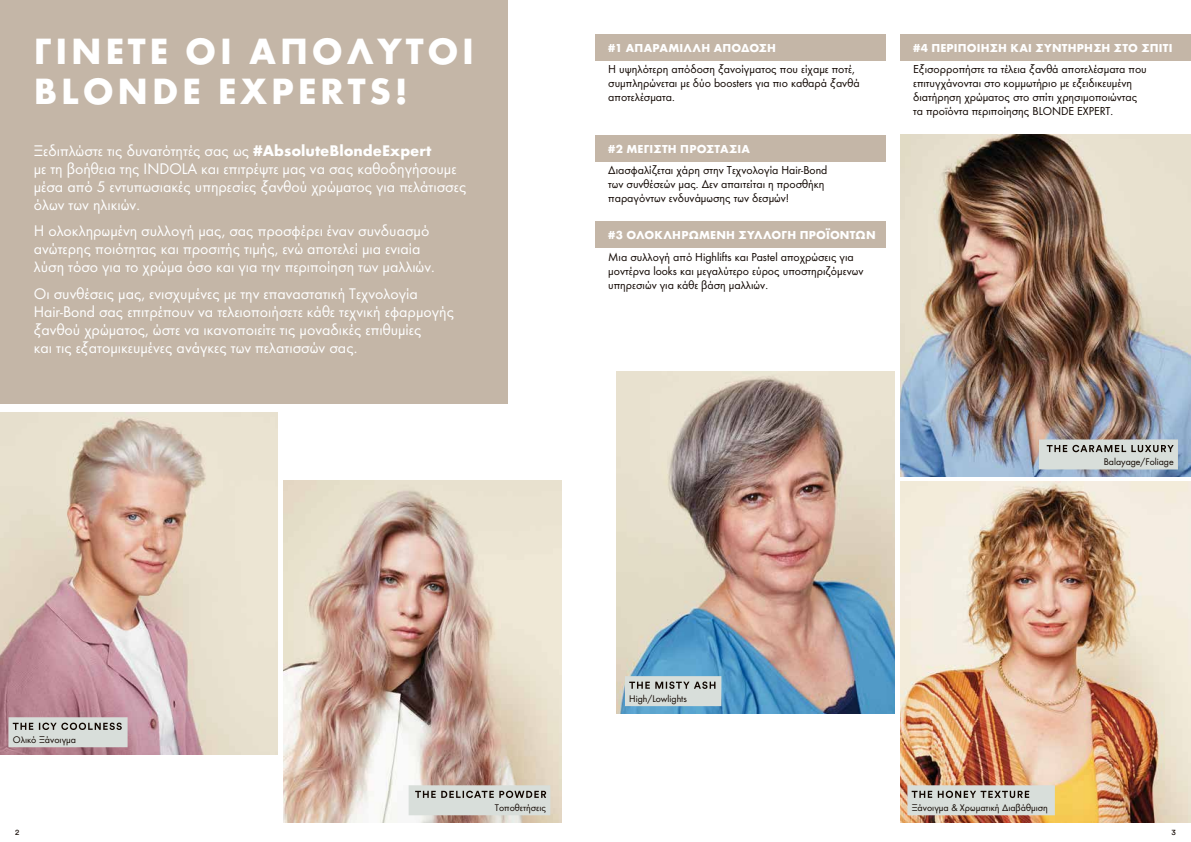
<style>
.page{position:relative;width:1191px;height:842px;background:#fff}
.page>*{position:absolute;margin:0;border:0;box-sizing:border-box;transform-origin:0 0}
.t1{font:700 38px/40px "Futura";letter-spacing:.1em;color:#fff}
.t2{font:16px/18px "Futura Boo";color:#fff}
.t3{font:12px/14px "Futura Boo";color:#100600}
.t4{font:700 12px "Futura";letter-spacing:.015em;color:#fff}
.t5{font:10px "Futura Boo";color:#100600}
.t6{font:8px "Circular Pro";color:#100600}
.s1{font-family:"Futura";font-weight:700}
</style>
<div class="page">
<div style="left:0;top:0;width:507px;height:404px;background:#c4b6a7"></div>
<img style="left:283px;top:480px;width:279px;height:342px">
<img style="left:900px;top:135px;width:291px;height:341px">
<img style="left:900px;top:482px;width:291px;height:340px">
<img style="left:617px;top:371px;width:277px;height:342px">
<img style="left:0;top:412px;width:278px;height:342px">
<div style="left:595px;top:34px;width:291px;height:27px;background:#c4b6a7"></div>
<div style="left:900px;top:34px;width:291px;height:27px;background:#c4b6a7"></div>
<div style="left:595px;top:135px;width:291px;height:27px;background:#c4b6a7"></div>
<div style="left:595px;top:221px;width:291px;height:27px;background:#c4b6a7"></div>
<div style="left:9px;top:717px;width:119px;height:30px;background:#d8deda"></div>
<div style="left:625px;top:676px;width:96px;height:30px;background:#d8deda"></div>
<div style="left:907px;top:785px;width:147px;height:30px;background:#d8deda"></div>
<div style="left:1039px;top:439px;width:139px;height:30px;background:#d8deda"></div>
<div style="left:408px;top:785px;width:142px;height:30px;background:#d8deda"></div>
<svg style="left:13px;top:723px;width:109px;height:7px"></svg>
<svg style="left:415px;top:791px;width:131px;height:7px"></svg>
<svg style="left:629px;top:681px;width:86px;height:8px"></svg>
<svg style="left:911px;top:791px;width:118px;height:7px"></svg>
<svg style="left:1046px;top:445px;width:127px;height:7px"></svg>
<h1 class="t1" style="left:34px;top:30px;width:442px">ΓΙΝΕΤΕ ΟΙ ΑΠΟΛΥΤΟΙ<br>BLONDE EXPERTS!</h1>
<p class="t2" style="left:34px;top:141px;width:434px">Ξεδιπλώστε τις δυνατότητές σας ως <span class="s1">#AbsoluteBlondeExpert<br></span>με τη βοήθεια της INDOLA και επιτρέψτε μας να σας καθοδηγήσουμε μέσα από 5 εντυπωσιακές υπηρεσίες ξανθού χρώματος για πελάτισσες όλων των ηλικιών.</p>
<p class="t2" style="left:34px;top:222px;width:402px">Η ολοκληρωμένη συλλογή μας, σας προσφέρει έναν συνδυασμό ανώτερης ποιότητας και προσιτής τιμής, ενώ αποτελεί μια ενιαία λύση τόσο για το χρώμα όσο και για την περιποίηση των μαλλιών.</p>
<p class="t2" style="left:34px;top:284px;width:422px">Οι συνθέσεις μας, ενισχυμένες με την επαναστατική Τεχνολογία Hair-Bond σας επιτρέπουν να τελειοποιήσετε κάθε τεχνική εφαρμογής ξανθού χρώματος, ώστε να ικανοποιείτε τις μοναδικές επιθυμίες<br>και τις εξατομικευμένες ανάγκες των πελατισσών σας.</p>
<p class="t4" style="left:608px;top:40px;width:169px">#1 ΑΠΑΡΑΜΙΛΛΗ ΑΠΟΔΟΣΗ</p>
<p class="t3" style="left:608px;top:62px;width:253px">Η υψηλότερη απόδοση ξανοίγματος που είχαμε ποτέ, συμπληρώνεται με δύο boosters για πιο καθαρά ξανθά αποτελέσματα.</p>
<p class="t4" style="left:608px;top:141px;width:143px">#2 ΜΕΓΙΣΤΗ ΠΡΟΣΤΑΣΙΑ</p>
<p class="t3" style="left:608px;top:163px;width:221px">Διασφαλίζεται χάρη στην Τεχνολογία Hair-Bond των συνθέσεών μας. Δεν απαιτείται η προσθήκη παραγόντων ενδυνάμωσης των δεσμών!</p>
<p class="t4" style="left:608px;top:228px;width:269px">#3 ΟΛΟΚΛΗΡΩΜΕΝΗ ΣΥΛΛΟΓΗ ΠΡΟΪΟΝΤΩΝ</p>
<p class="t3" style="left:608px;top:250px;width:257px">Μια συλλογή από Highlifts και Pastel αποχρώσεις για μοντέρνα looks και μεγαλύτερο εύρος υποστηριζόμενων υπηρεσιών για κάθε βάση μαλλιών.</p>
<p class="t4" style="left:913px;top:40px;width:261px">#4 ΠΕΡΙΠΟΙΗΣΗ ΚΑΙ ΣΥΝΤΗΡΗΣΗ ΣΤΟ ΣΠΙΤΙ</p>
<p class="t3" style="left:913px;top:62px;width:235px">Εξισορροπήστε τα τέλεια ξανθά αποτελέσματα που επιτυγχάνονται στο κομμωτήριο με εξειδικευμένη διατήρηση χρώματος στο σπίτι χρησιμοποιώντας τα προϊόντα περιποίησης BLONDE EXPERT.</p>
<p class="t5" style="left:1103px;top:456px;width:71px">Balayage/Foliage</p>
<p class="t5" style="left:13px;top:733px;width:65px">Ολικό Ξάνοιγμα</p>
<p class="t5" style="left:495px;top:801px;width:53px">Τοποθετήσεις</p>
<p class="t5" style="left:629px;top:692px;width:59px">High/Lowlights</p>
<p class="t5" style="left:911px;top:801px;width:138px">Ξάνοιγμα &amp; Χρωματική Διαβάθμιση</p>
<p class="t6" style="left:15px;top:826px;width:6px">2</p>
<p class="t6" style="left:1171px;top:826px;width:6px">3</p>
</div>
